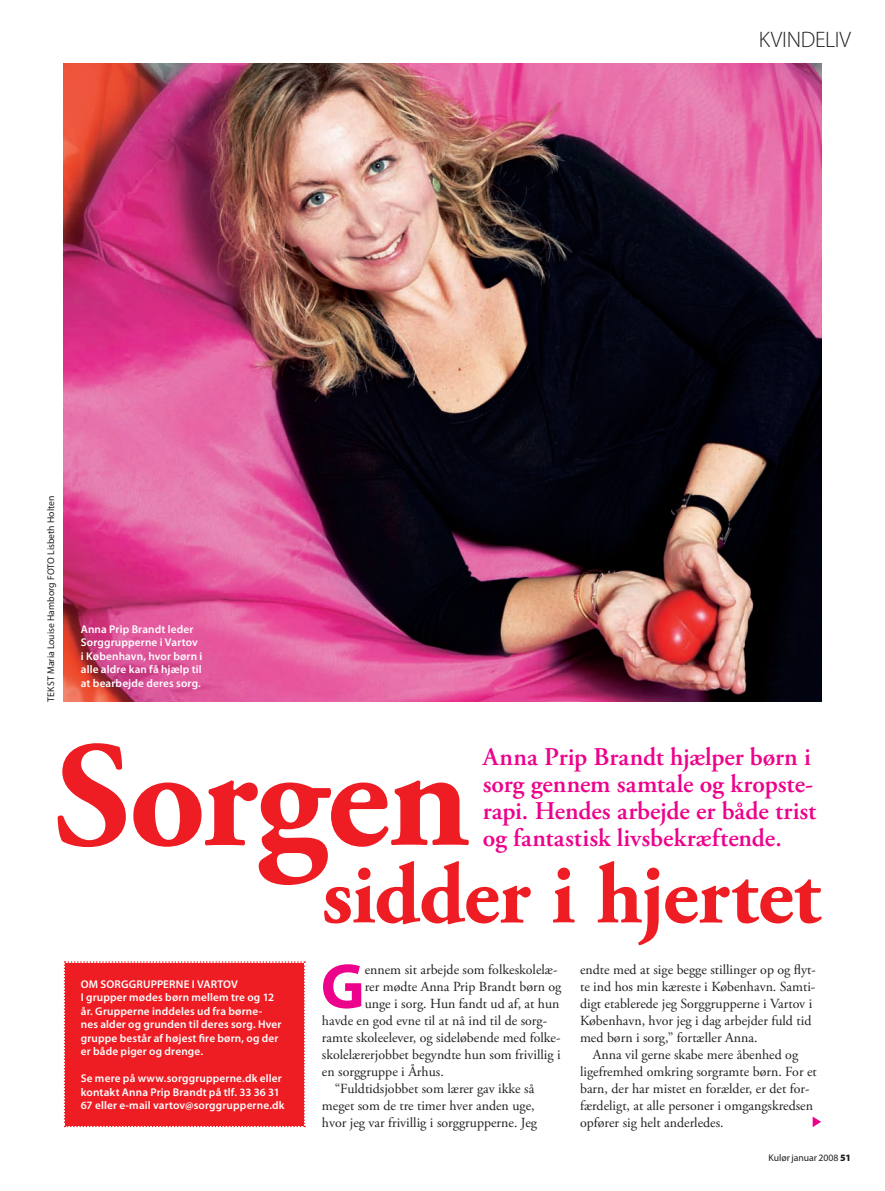
<style>
.page{position:relative;width:885px;height:1191px;background:#fff}
.page>*{position:absolute;margin:0;border:0;box-sizing:border-box;transform-origin:0 0}
.Rubrik_Garamond{font:700 150px "Adobe Garamond Pro";letter-spacing:-.01em;color:#ee1d23}
.Rubrik_Garamond-2{font:700 85.5px "Adobe Garamond Pro";letter-spacing:-.015em;color:#ee1d23}
.Brødtekst_garamond{font:700 64.35px "Myriad";color:#ed028c}
.Underrubrik_garamond{font:600 25.5px/27px "Adobe Garamond Pro";color:#ed028c}
.t1{font:300 22.5px "Myriad Pro";letter-spacing:-.01em;color:#231f20}
.Brødtekst_garamond-2{font:13.8px/17px "Adobe Garamond Pro";color:#231f20}
.Boks_og_billedtekst{font:600 11.25px/13.5px "Myriad Pro";letter-spacing:.015em;color:#fff}
.Byline{font:9.75px "Myriad Pro";color:#231f20}
.s1{font-weight:900}
</style>
<div class="page">
<img style="left:64px;top:64px;width:757px;height:638px">
<div style="left:64px;top:961px;width:241px;height:166px;background:#ee1d23"></div>
<svg style="left:812px;top:1116px;width:9px;height:11px"></svg>
<p class="Byline" style="left:45px;top:701px;width:208px;rotate:-90deg">Tekst Maria Louise Hamborg Foto Lisbeth Holten</p>
<p class="Boks_og_billedtekst" style="left:81px;top:622px;width:123px">Anna Prip Brandt leder<br>Sorggrupperne i Vartov i København, hvor børn i alle aldre kan få hjælp til at bearbejde deres sorg.</p>
<p class="t1" style="left:758px;top:26px;width:94px">KVINDELIV</p>
<p class="Rubrik_Garamond" style="left:54px;top:709px;width:417px">Sorgen</p>
<p class="Underrubrik_garamond" style="left:482px;top:743px;width:335px">Anna Prip Brandt hjælper børn i sorg gennem samtale og kropste&shy;rapi. Hendes arbejde er både trist og fantastisk livsbekræftende.</p>
<p class="Rubrik_Garamond-2" style="left:322px;top:845px;width:500px">sidder i hjertet</p>
<p class="Boks_og_billedtekst" style="left:81px;top:977px;width:151px">Om Sorggrupperne i Vartov</p>
<p class="Boks_og_billedtekst" style="left:81px;top:990px;width:202px">I grupper mødes børn mellem tre og 12 år. Grupperne inddeles ud fra børne&shy;nes alder og grunden til deres sorg. Hver gruppe består af højest fire børn, og der er både piger og drenge.</p>
<p class="Boks_og_billedtekst" style="left:81px;top:1071px;width:205px">Se mere på www.sorggrupperne.dk eller kontakt Anna Prip Brandt på tlf. 33 36 31<br>67 eller e-mail vartov@sorggrupperne.dk</p>
<p class="Brødtekst_garamond" style="left:321px;top:953px;width:45px">G</p>
<p class="Brødtekst_garamond-2" style="left:364px;top:961px;width:194px">ennem sit arbejde som folkeskolelæ-</p>
<p class="Brødtekst_garamond-2" style="left:364px;top:978px;width:198px">rer mødte Anna Prip Brandt børn og</p>
<p class="Brødtekst_garamond-2" style="left:364px;top:995px;width:196px">unge i sorg. Hun fandt ud af, at hun</p>
<p class="Brødtekst_garamond-2" style="left:322px;top:1012px;width:227px">havde en god evne til at nå ind til de sorg-</p>
<p class="Brødtekst_garamond-2" style="left:322px;top:1029px;width:240px">ramte skoleelever, og sideløbende med folke-</p>
<p class="Brødtekst_garamond-2" style="left:322px;top:1046px;width:240px">skolelærerjobbet begyndte hun som frivillig i</p>
<p class="Brødtekst_garamond-2" style="left:322px;top:1063px;width:123px">en sorggruppe i Århus.</p>
<p class="Brødtekst_garamond-2" style="left:322px;top:1080px;width:216px;text-indent:13px">“Fuldtidsjobbet som lærer gav ikke så meget som de tre timer hver anden uge, hvor jeg var frivillig i sorggrupperne. Jeg</p>
<p class="Brødtekst_garamond-2" style="left:580px;top:961px;width:237px">endte med at sige begge stillinger op og flyt&shy;te ind hos min kæreste i København. Samti&shy;digt etablerede jeg Sorggrupperne i Vartov i København, hvor jeg i dag arbejder fuld tid med børn i sorg,” fortæller Anna.</p>
<p class="Brødtekst_garamond-2" style="left:580px;top:1046px;width:238px;text-indent:13px">Anna vil gerne skabe mere åbenhed og ligefremhed omkring sorgramte børn. For et barn, der har mistet en forælder, er det for&shy;færdeligt, at alle personer i omgangskredsen opfører sig helt anderledes.</p>
<p class="Byline" style="left:768px;top:1152px;width:84px">Kulør januar 2008 <span class="s1">51</span></p>
</div>
